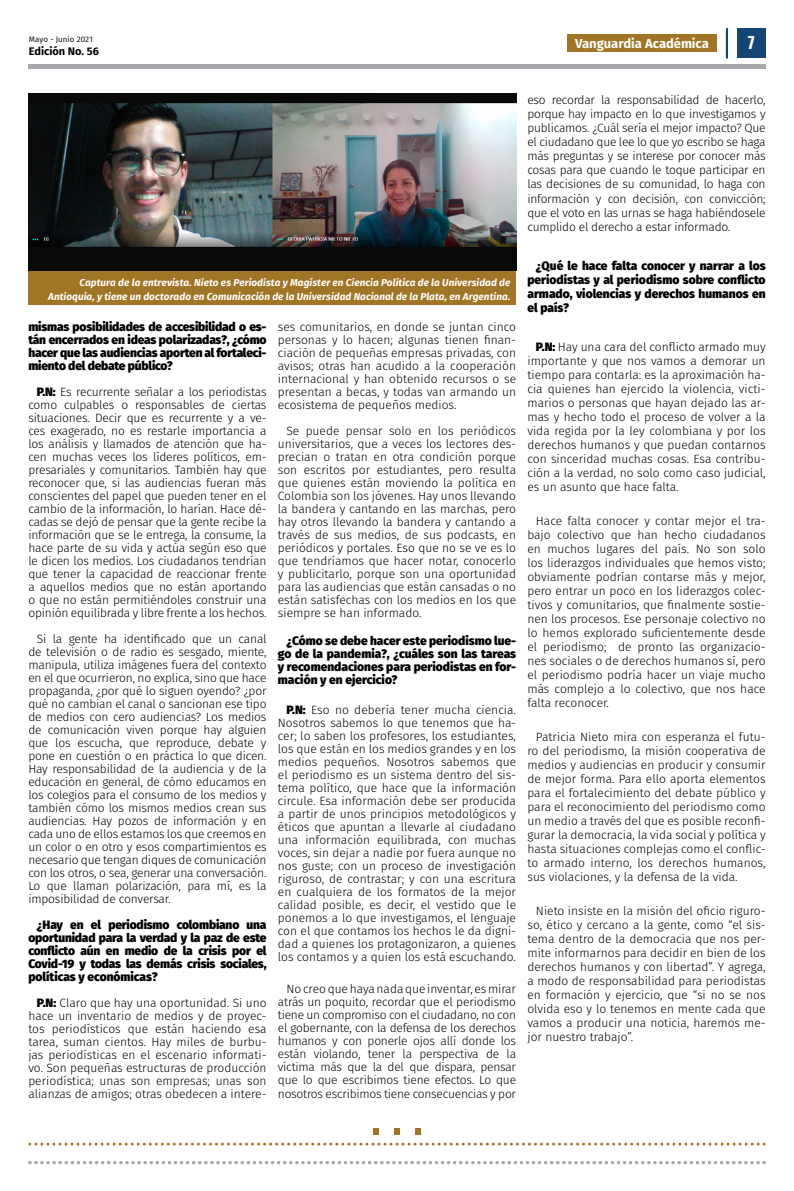
<style>
.page{position:relative;width:794px;height:1191px;background:#fff}
.page>*{position:absolute;margin:0;border:0;box-sizing:border-box;transform-origin:0 0}
.t1{font:700 16px "Oswald";color:#fff}
.t2{font:700 13px "Fira Sans";letter-spacing:-.005em;color:#fff}
.t3{font:300 12px/13px "Fira Sans";color:#000;text-align:justify}
.t4{font:900 12px/13px "Fira Sans";letter-spacing:-.005em;color:#000;text-align:justify}
.t5{font:700 11px "Fira Sans";color:#000}
.t6{font:italic 700 10px/14px "Fira Sans";letter-spacing:.005em;color:#fff;text-align:right}
.t7{font:8px "Fira Sans";letter-spacing:.01em;color:#000}
.s1{font-weight:900}
</style>
<div class="page">
<div style="left:737px;top:28px;width:28px;height:30px;background:#154574"></div>
<div style="left:567px;top:35px;width:150px;height:17px;background:#a07525"></div>
<svg style="left:373px;top:1128px;width:6px;height:6px"></svg>
<svg style="left:394px;top:1128px;width:6px;height:6px"></svg>
<svg style="left:415px;top:1128px;width:6px;height:6px"></svg>
<svg style="left:30px;top:1142px;width:735px;height:3px"></svg>
<hr style="left:726px;top:28px;width:2px;height:30px;background:#154574">
<svg style="left:28px;top:1161px;width:737px;height:3px"></svg>
<div style="left:28px;top:64px;width:737px;height:5px;background:#a7a9ac"></div>
<div style="left:28px;top:271px;width:488px;height:34px;background:#a07525"></div>
<img style="left:28px;top:94px;width:488px;height:176px">
<p class="t7" style="left:29px;top:33px;width:65px">Mayo - Junio 2021</p>
<p class="t5" style="left:29px;top:42px;width:72px">Edición No. 56</p>
<p class="t2" style="left:638px;top:32px;width:53px">Yo opino</p>
<h1 class="t1" style="left:748px;top:29px;width:9px">7</h1>
<p class="t2" style="left:575px;top:32px;width:135px">Vanguardia Académica</p>
<p class="t6" style="left:48px;top:274px;width:464px">Captura de la entrevista. Nieto es Periodista y Magíster en Ciencia Política de la Universidad de<br>Antioquia, y tiene un doctorado en Comunicación de la Universidad Nacional de la Plata, en Argentina.</p>
<p class="t4" style="left:28px;top:319px;width:240px">mismas posibilidades de accesibilidad o es&shy;tán encerrados en ideas polarizadas?, ¿cómo hacer que las audiencias aporten al fortaleci&shy;miento del debate público?</p>
<p class="t3" style="left:28px;top:385px;width:240px;text-indent:9px"><span class="s1">P.N:</span> Es recurrente señalar a los periodistas como culpables o responsables de ciertas situaciones. Decir que es recurrente y a ve&shy;ces exagerado, no es restarle importancia a los análisis y llamados de atención que ha&shy;cen muchas veces los líderes políticos, em&shy;presariales y comunitarios. También hay que reconocer que, si las audiencias fueran más conscientes del papel que pueden tener en el cambio de la información, lo harían. Hace dé&shy;cadas se dejó de pensar que la gente recibe la información que se le entrega, la consume, la hace parte de su vida y actúa según eso que le dicen los medios. Los ciudadanos tendrían que tener la capacidad de reaccionar frente a aquellos medios que no están aportando o que no están permitiéndoles construir una opinión equilibrada y libre frente a los hechos.</p>
<p class="t3" style="left:28px;top:632px;width:240px;text-indent:9px">Si la gente ha identificado que un canal de televisión o de radio es sesgado, miente, manipula, utiliza imágenes fuera del contexto en el que ocurrieron, no explica, sino que hace propaganda, ¿por qué lo siguen oyendo? ¿por qué no cambian el canal o sancionan ese tipo de medios con cero audiencias? Los medios de comunicación viven porque hay alguien que los escucha, que reproduce, debate y pone en cuestión o en práctica lo que dicen.<br>Hay responsabilidad de la audiencia y de la educación en general, de cómo educamos en los colegios para el consumo de los medios y también cómo los mismos medios crean sus audiencias. Hay pozos de información y en cada uno de ellos estamos los que creemos en un color o en otro y esos compartimientos es necesario que tengan diques de comunicación con los otros, o sea, generar una conversación.<br>Lo que llaman polarización, para mí, es la imposibilidad de conversar.</p>
<p class="t4" style="left:28px;top:917px;width:240px;text-indent:9px">¿Hay en el periodismo colombiano una oportunidad para la verdad y la paz de este conflicto aún en medio de la crisis por el Covid-19 y todas las demás crisis sociales, políticas y económicas?</p>
<p class="t3" style="left:28px;top:996px;width:240px;text-indent:9px"><span class="s1">P.N:</span> Claro que hay una oportunidad. Si uno hace un inventario de medios y de proyec&shy;tos periodísticos que están haciendo esa tarea, suman cientos. Hay miles de burbu&shy;jas periodísticas en el escenario informati&shy;vo. Son pequeñas estructuras de producción periodística; unas son empresas; unas son alianzas de amigos; otras obedecen a intere-</p>
<p class="t3" style="left:278px;top:320px;width:240px">ses comunitarios, en donde se juntan cinco personas y lo hacen; algunas tienen finan&shy;ciación de pequeñas empresas privadas, con avisos; otras han acudido a la cooperación internacional y han obtenido recursos o se presentan a becas, y todas van armando un ecosistema de pequeños medios.</p>
<p class="t3" style="left:278px;top:424px;width:240px;text-indent:9px">Se puede pensar solo en los periódicos universitarios, que a veces los lectores des&shy;precian o tratan en otra condición porque son escritos por estudiantes, pero resulta que quienes están moviendo la política en Colombia son los jóvenes. Hay unos llevando la bandera y cantando en las marchas, pero hay otros llevando la bandera y cantando a través de sus medios, de sus podcasts, en periódicos y portales. Eso que no se ve es lo que tendríamos que hacer notar, conocerlo y publicitarlo, porque son una oportunidad para las audiencias que están cansadas o no están satisfechas con los medios en los que siempre se han informado.</p>
<p class="t4" style="left:278px;top:633px;width:240px;text-indent:9px">¿Cómo se debe hacer este periodismo lue&shy;go de la pandemia?, ¿cuáles son las tareas y recomendaciones para periodistas en for&shy;mación y en ejercicio?</p>
<p class="t3" style="left:278px;top:703px;width:240px;text-indent:8px"><span class="s1">P.N:</span> Eso no debería tener mucha ciencia.<br>Nosotros sabemos lo que tenemos que ha&shy;cer; lo saben los profesores, los estudiantes, los que están en los medios grandes y en los medios pequeños. Nosotros sabemos que el periodismo es un sistema dentro del sis&shy;tema político, que hace que la información circule. Esa información debe ser producida a partir de unos principios metodológicos y éticos que apuntan a llevarle al ciudadano una información equilibrada, con muchas voces, sin dejar a nadie por fuera aunque no nos guste; con un proceso de investigación riguroso, de contrastar; y con una escritura en cualquiera de los formatos de la mejor calidad posible, es decir, el vestido que le ponemos a lo que investigamos, el lenguaje con el que contamos los hechos le da digni&shy;dad a quienes los protagonizaron, a quienes los contamos y a quien los está escuchando.</p>
<p class="t3" style="left:278px;top:981px;width:240px;text-indent:9px">No creo que haya nada que inventar, es mirar atrás un poquito, recordar que el periodismo tiene un compromiso con el ciudadano, no con el gobernante, con la defensa de los derechos humanos y con ponerle ojos allí donde los están violando, tener la perspectiva de la víctima más que la del que dispara, pensar que lo que escribimos tiene efectos. Lo que nosotros escribimos tiene consecuencias y por</p>
<p class="t3" style="left:527px;top:93px;width:240px;line-height:14px">eso recordar la responsabilidad de hacerlo, porque hay impacto en lo que investigamos y publicamos. ¿Cuál sería el mejor impacto? Que el ciudadano que lee lo que yo escribo se haga más preguntas y se interese por conocer más cosas para que cuando le toque participar en las decisiones de su comunidad, lo haga con información y con decisión, con convicción; que el voto en las urnas se haga habiéndosele cumplido el derecho a estar informado.</p>
<p class="t4" style="left:527px;top:257px;width:240px;line-height:14px;text-indent:9px">¿Qué le hace falta conocer y narrar a los periodistas y al periodismo sobre conflicto armado, violencias y derechos humanos en el país?</p>
<p class="t3" style="left:527px;top:340px;width:240px;line-height:14px;text-indent:9px"><span class="s1">P.N:</span> Hay una cara del conflicto armado muy importante y que nos vamos a demorar un tiempo para contarla: es la aproximación ha&shy;cia quienes han ejercido la violencia, victi&shy;marios o personas que hayan dejado las ar&shy;mas y hecho todo el proceso de volver a la vida regida por la ley colombiana y por los derechos humanos y que puedan contarnos con sinceridad muchas cosas. Esa contribu&shy;ción a la verdad, no solo como caso judicial, es un asunto que hace falta.</p>
<p class="t3" style="left:527px;top:514px;width:240px;line-height:14px;text-indent:9px">Hace falta conocer y contar mejor el tra&shy;bajo colectivo que han hecho ciudadanos en muchos lugares del país. No son solo los liderazgos individuales que hemos visto; obviamente podrían contarse más y mejor, pero entrar un poco en los liderazgos colec&shy;tivos y comunitarios, que finalmente sostie&shy;nen los procesos. Ese personaje colectivo no lo hemos explorado suficientemente desde el periodismo; de pronto las organizacio&shy;nes sociales o de derechos humanos sí, pero el periodismo podría hacer un viaje mucho más complejo a lo colectivo, que nos hace falta reconocer.</p>
<p class="t3" style="left:527px;top:729px;width:240px;line-height:14px;text-indent:9px">Patricia Nieto mira con esperanza el futu&shy;ro del periodismo, la misión cooperativa de medios y audiencias en producir y consumir de mejor forma. Para ello aporta elementos para el fortalecimiento del debate público y para el reconocimiento del periodismo como un medio a través del que es posible reconfi&shy;gurar la democracia, la vida social y política y hasta situaciones complejas como el conflic&shy;to armado interno, los derechos humanos, sus violaciones, y la defensa de la vida.</p>
<p class="t3" style="left:527px;top:903px;width:240px;line-height:14px;text-indent:9px">Nieto insiste en la misión del oficio riguro&shy;so, ético y cercano a la gente, como “el sis&shy;tema dentro de la democracia que nos per&shy;mite informarnos para decidir en bien de los derechos humanos y con libertad”. Y agrega, a modo de responsabilidad para periodistas en formación y ejercicio, que “si no se nos olvida eso y lo tenemos en mente cada que vamos a producir una noticia, haremos me&shy;jor nuestro trabajo”.</p>
</div>
